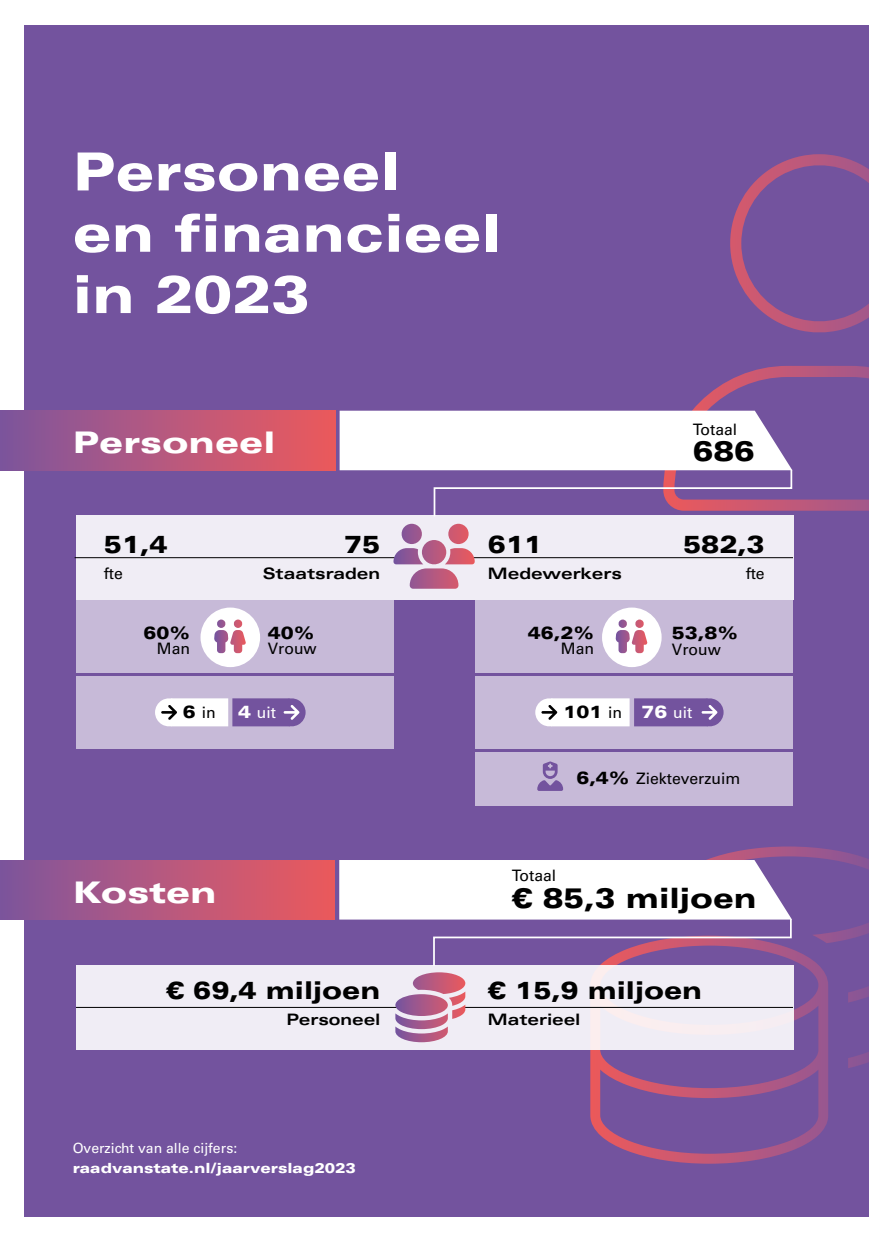
<style>
.page{position:relative;width:869px;height:1241px;background:#fff}
.page>*{position:absolute;margin:0;border:0;box-sizing:border-box;transform-origin:0 0}
.t1{font:900 expanded 52.5px/61.2px "Univers LT Std";color:#fff}
.t2{font:900 expanded 29.75px "Univers LT Std";color:#fff;scale:1.09 1}
.t3{font:900 expanded 28px "Univers LT Std";color:#000}
.t4{font:900 expanded 24.5px "Univers LT Std";color:#000}
.t5{font:900 expanded 17.5px "Univers LT Std";color:#000}
.t6{font:15.75px "Univers LT Std";color:#000}
.t7{font:700 expanded 15.75px "Univers LT Std";color:#000}
.t8{font:15.75px "Univers LT Std";color:#fff}
.t9{font:900 expanded 14px "Univers LT Std";color:#fff}
.t10{font:14px "Univers LT Std";color:#fff}
.s1{font-weight:900;font-stretch:expanded;font-size:17.5px}
.s2{font-weight:400;font-stretch:normal;font-size:15.75px}
.s3{color:#fff}
.s4{font-weight:400;font-stretch:normal;font-size:15.75px;color:#fff}
</style>
<div class="page">
<div style="left:25px;top:25px;width:843px;height:1190px;background:#73539e"></div>
<svg style="left:693px;top:154px;width:175px;height:356px"></svg>
<svg style="left:590px;top:846px;width:278px;height:317px"></svg>
<div style="left:0;top:859px;width:335px;height:60px;background:linear-gradient(to right,#7f569e,#ed5a5d)"></div>
<div style="left:76px;top:515px;width:716px;height:85px;background:#f0edf5"></div>
<div style="left:76px;top:600px;width:317px;height:72px;background:#c7bad8"></div>
<div style="left:475px;top:600px;width:317px;height:72px;background:#c7bad8"></div>
<div style="left:76px;top:676px;width:317px;height:72px;background:#c7bad8"></div>
<div style="left:475px;top:676px;width:317px;height:72px;background:#c7bad8"></div>
<div style="left:475px;top:752px;width:317px;height:53px;background:#c7bad8"></div>
<div style="left:200px;top:607px;width:60px;height:60px;background:#fff;border-radius:50%"></div>
<div style="left:0;top:410px;width:335px;height:60px;background:linear-gradient(to right,#7f569e,#ed5a5d)"></div>
<hr style="left:75px;top:557px;width:322px;height:1px;background:#000">
<div style="left:76px;top:965px;width:716px;height:84px;background:#f0edf5"></div>
<hr style="left:76px;top:1006px;width:326px;height:1px;background:#000">
<svg style="left:155px;top:698px;width:150px;height:29px;background:#b8a9cc"></svg>
<svg style="left:535px;top:698px;width:188px;height:29px;background:#baabce"></svg>
<svg style="left:214px;top:619px;width:32px;height:34px"></svg>
<div style="left:601px;top:607px;width:60px;height:60px;background:#fff;border-radius:50%"></div>
<svg style="left:615px;top:619px;width:32px;height:34px"></svg>
<svg style="left:537px;top:761px;width:26px;height:29px"></svg>
<svg style="left:339px;top:410px;width:453px;height:178px"></svg>
<svg style="left:339px;top:859px;width:453px;height:183px"></svg>
<h1 class="t1" style="left:73px;top:141px;width:429px">Personeel<br>en financieel in 2023</h1>
<h2 class="t2" style="left:73px;top:424px;width:187px">Personeel</h2>
<p class="t6" style="left:692px;top:419px;width:46px">Totaal</p>
<h3 class="t3" style="left:692px;top:434px;width:64px">686</h3>
<h3 class="t4" style="left:104px;top:529px;width:65px">51,4</h3>
<p class="t6" style="left:104px;top:564px;width:20px">fte</p>
<h3 class="t4" style="left:344px;top:529px;width:38px">75</h3>
<p class="t7" style="left:263px;top:564px;width:119px">Staatsraden</p>
<h3 class="t4" style="left:487px;top:529px;width:56px">611</h3>
<p class="t7" style="left:487px;top:564px;width:135px">Medewerkers</p>
<h3 class="t4" style="left:682px;top:529px;width:83px">582,3</h3>
<p class="t6" style="left:745px;top:564px;width:20px">fte</p>
<p class="t5" style="left:143px;top:622px;width:48px">60%</p>
<p class="t6" style="left:157px;top:639px;width:35px">Man</p>
<p class="t5" style="left:267px;top:622px;width:48px">40%</p>
<p class="t6" style="left:267px;top:639px;width:50px">Vrouw</p>
<p class="t5" style="left:527px;top:622px;width:68px">46,2%</p>
<p class="t6" style="left:560px;top:639px;width:35px">Man</p>
<p class="t5" style="left:671px;top:622px;width:68px">53,8%</p>
<p class="t6" style="left:671px;top:639px;width:50px">Vrouw</p>
<p class="t6" style="left:183px;top:703px;width:34px"><span class="s1">6</span> in</p>
<p class="t8" style="left:238px;top:703px;width:40px"><span class="s1">4</span> uit</p>
<p class="t5" style="left:563px;top:701px;width:130px">101 <span class="s2">in</span> <span class="s3">76</span> <span class="s4">uit</span></p>
<h2 class="t2" style="left:73px;top:874px;width:134px">Kosten</h2>
<h3 class="t4" style="left:166px;top:975px;width:216px">€ 69,4 miljoen</h3>
<p class="t7" style="left:286px;top:1010px;width:95px">Personeel</p>
<p class="t10" style="left:73px;top:1139px;width:166px">Overzicht van alle cijfers:</p>
<p class="t9" style="left:73px;top:1159px;width:284px">raadvanstate.nl/jaarverslag2023</p>
<p class="t6" style="left:576px;top:768px;width:165px"><span class="s1">6,4%</span> Ziekteverzuim</p>
<p class="t6" style="left:511px;top:866px;width:46px">Totaal</p>
<h3 class="t3" style="left:511px;top:881px;width:246px">€ 85,3 miljoen</h3>
<h3 class="t4" style="left:487px;top:975px;width:216px">€ 15,9 miljoen</h3>
<p class="t7" style="left:487px;top:1010px;width:93px">Materieel</p>
</div>
